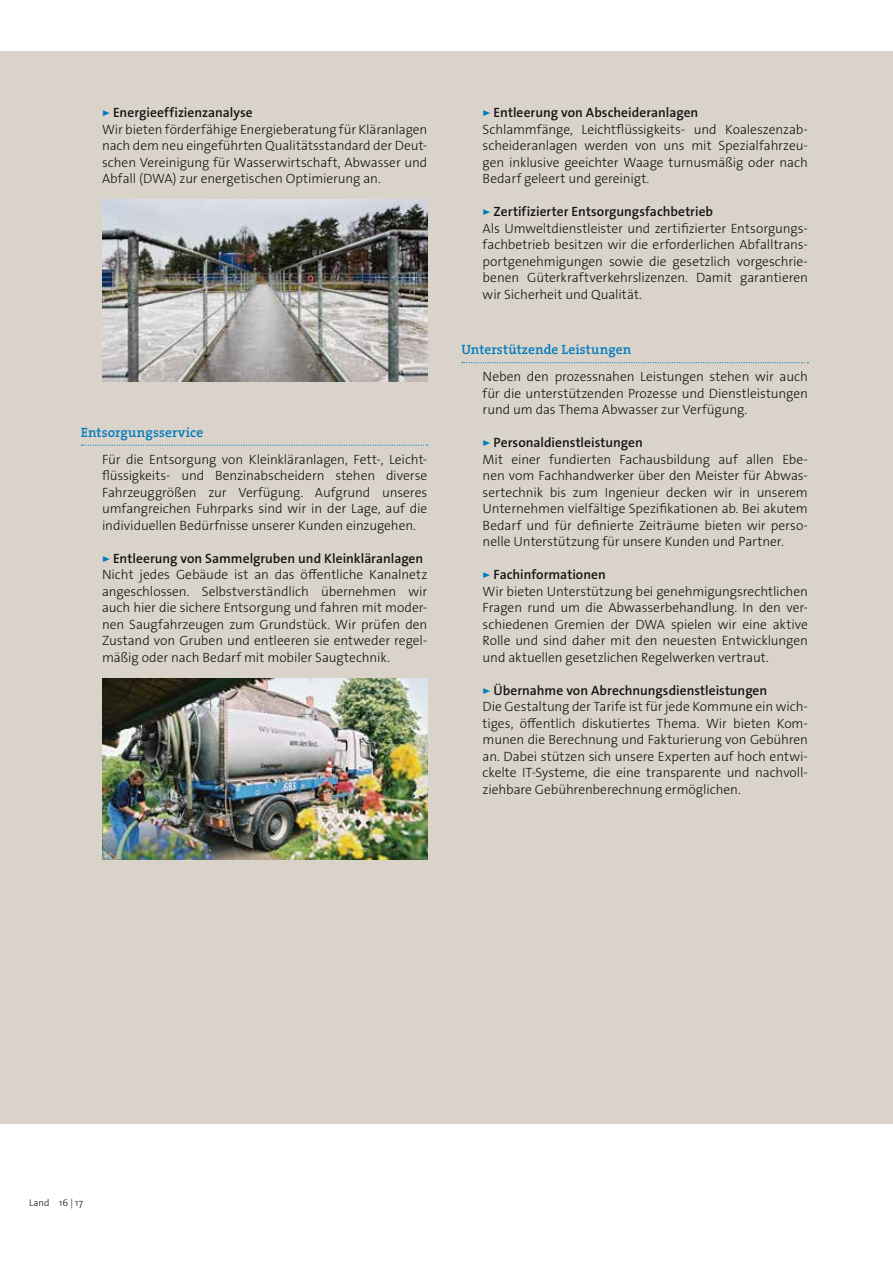
<style>
.page{position:relative;width:893px;height:1263px;background:#fff}
.page>*{position:absolute;margin:0;border:0;box-sizing:border-box;transform-origin:0 0}
.t1{font:300 13.5px/16.5px "The Sans Os F";letter-spacing:-.005em;color:#141414}
.t2{font:13.5px "The Serif HP6 Se Bld";letter-spacing:.005em;color:#007bbc}
.t3{font:300 9.75px "The Sans Os F";color:#141414}
.s1{font-family:"The Sans Bold Caps";font-weight:400;color:#007bbc}
.s2{font-weight:600}
</style>
<div class="page">
<div style="left:0;top:51px;width:893px;height:1073px;background:#dad3ca"></div>
<svg style="left:81px;top:445px;width:347px;height:1px"></svg>
<svg style="left:462px;top:362px;width:346px;height:1px"></svg>
<img style="left:102px;top:678px;width:325px;height:182px">
<img style="left:102px;top:200px;width:325px;height:181px">
<p class="t1" style="left:102px;top:104px;width:327px"><span class="s1">&gt;</span> <span class="s2">Energieeffizienzanalyse<br></span>Wir bieten förderfähige Energieberatung für Kläranlagen nach dem neu eingeführten Qualitätsstandard der Deut&shy;schen Vereinigung für Wasserwirtschaft, Abwasser und Abfall (DWA) zur energetischen Optimierung an.</p>
<p class="t2" style="left:81px;top:423px;width:124px">Entsorgungsservice</p>
<p class="t1" style="left:102px;top:451px;width:327px;text-align:justify">Für die Entsorgung von Kleinkläranlagen, Fett-, Leicht&shy;flüssigkeits- und Benzinabscheidern stehen diverse Fahrzeuggrößen zur Verfügung. Aufgrund unseres umfangreichen Fuhrparks sind wir in der Lage, auf die individuellen Bedürfnisse unserer Kunden einzugehen.</p>
<p class="t1" style="left:102px;top:550px;width:327px"><span class="s1">&gt;</span> <span class="s2">Entleerung von Sammelgruben und Kleinkläranlagen </span>Nicht jedes Gebäude ist an das öffentliche Kanalnetz angeschlossen. Selbstverständlich übernehmen wir auch hier die sichere Entsorgung und fahren mit moder&shy;nen Saugfahrzeugen zum Grundstück. Wir prüfen den Zustand von Gruben und entleeren sie entweder regel&shy;mäßig oder nach Bedarf mit mobiler Saugtechnik.</p>
<p class="t1" style="left:483px;top:104px;width:327px"><span class="s1">&gt;</span> <span class="s2">Entleerung von Abscheideranlagen<br></span>Schlammfänge, Leichtflüssigkeits- und Koaleszenzab&shy;scheideranlagen werden von uns mit Spezialfahrzeu&shy;gen inklusive geeichter Waage turnusmäßig oder nach Bedarf geleert und gereinigt.</p>
<p class="t1" style="left:483px;top:203px;width:327px"><span class="s1">&gt;</span> <span class="s2">Zertifizierter Entsorgungsfachbetrieb<br></span>Als Umweltdienstleister und zertifizierter Entsorgungs&shy;fachbetrieb besitzen wir die erforderlichen Abfalltrans&shy;portgenehmigungen sowie die gesetzlich vorgeschrie&shy;benen Güterkraftverkehrslizenzen. Damit garantieren wir Sicherheit und Qualität.</p>
<p class="t2" style="left:461px;top:341px;width:171px">Unterstützende Leistungen</p>
<p class="t1" style="left:483px;top:368px;width:327px;text-align:justify">Neben den prozessnahen Leistungen stehen wir auch für die unterstützenden Prozesse und Dienstleistungen rund um das Thema Abwasser zur Verfügung.</p>
<p class="t1" style="left:483px;top:434px;width:327px"><span class="s1">&gt;</span> <span class="s2">Personaldienstleistungen<br></span>Mit einer fundierten Fachausbildung auf allen Ebe&shy;nen vom Fachhandwerker über den Meister für Abwas&shy;sertechnik bis zum Ingenieur decken wir in unserem Unternehmen vielfältige Spezifikationen ab. Bei akutem Bedarf und für definierte Zeiträume bieten wir perso&shy;nelle Unterstützung für unsere Kunden und Partner.</p>
<p class="t1" style="left:483px;top:566px;width:327px"><span class="s1">&gt;</span> <span class="s2">Fachinformationen<br></span>Wir bieten Unterstützung bei genehmigungsrechtlichen Fragen rund um die Abwasserbehandlung. In den ver&shy;schiedenen Gremien der DWA spielen wir eine aktive Rolle und sind daher mit den neuesten Entwicklungen und aktuellen gesetzlichen Regelwerken vertraut.</p>
<p class="t1" style="left:483px;top:682px;width:327px"><span class="s1">&gt;</span> <span class="s2">Übernahme von Abrechnungsdienstleistungen<br></span>Die Gestaltung der Tarife ist für jede Kommune ein wich&shy;tiges, öffentlich diskutiertes Thema. Wir bieten Kom&shy;munen die Berechnung und Fakturierung von Gebühren an. Dabei stützen sich unsere Experten auf hoch entwi&shy;ckelte IT-Systeme, die eine transparente und nachvoll&shy;ziehbare Gebührenberechnung ermöglichen.</p>
<p class="t3" style="left:29px;top:1196px;width:55px">Land 16 | 17</p>
</div>
